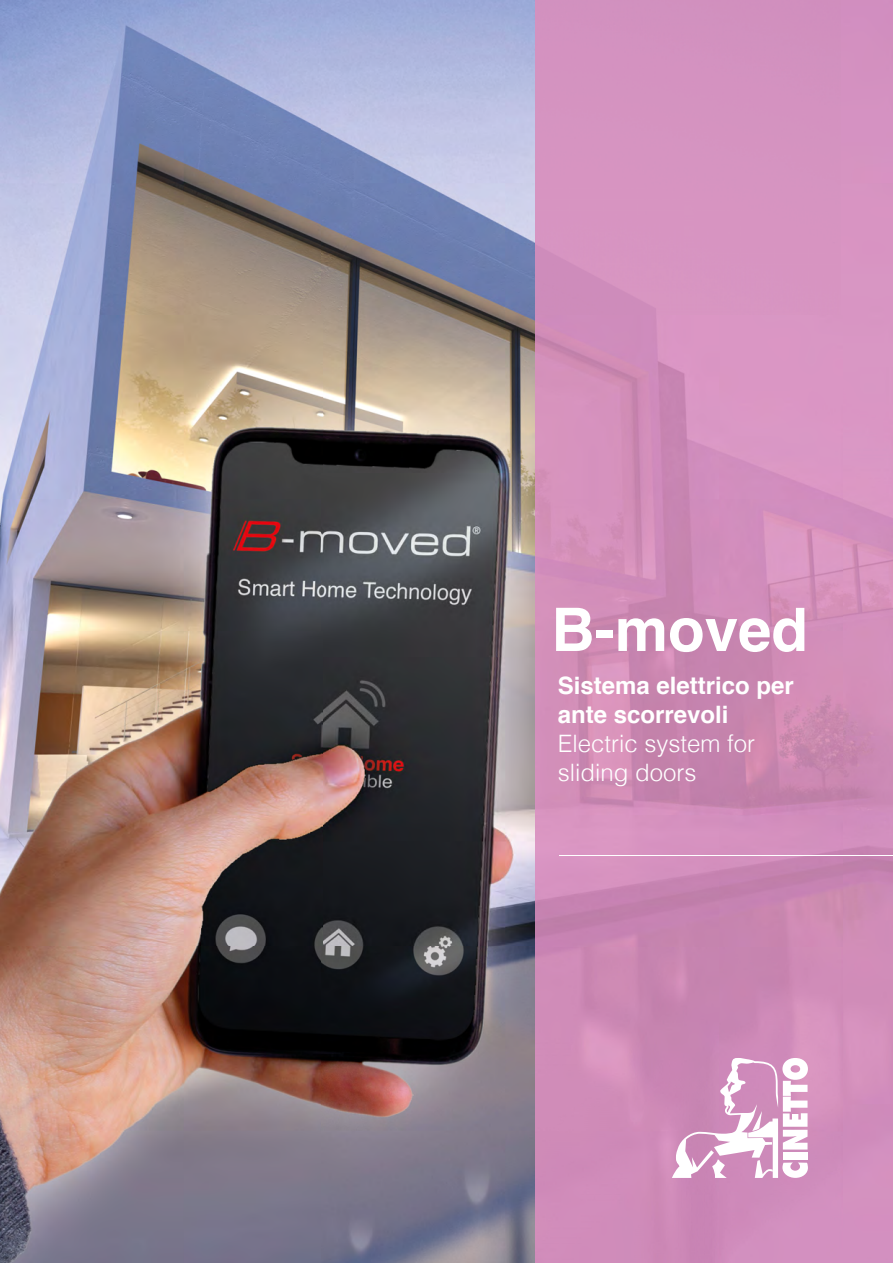
<style>
.page{position:relative;width:893px;height:1263px;background:#fff}
.page>*{position:absolute;margin:0;border:0;box-sizing:border-box;transform-origin:0 0}
.t1{font:700 60px "Helvetica";color:#fff}
.t2{font:700 24px/28.8px "Helvetica";color:#fff}
.t3{font:300 24px/28.8px "Helvetica";color:#fff}
</style>
<div class="page">
<img style="left:0;top:0;width:893px;height:1263px">
<svg style="left:672px;top:1058px;width:136px;height:120px"></svg>
<hr style="left:559px;top:855px;width:334px;height:1px;background:#fff">
<h1 class="t1" style="left:551px;top:581px;width:258px">B-moved</h1>
<p class="t2" style="left:558px;top:672px;width:238px">Sistema elettrico per ante scorrevoli</p>
<p class="t3" style="left:558px;top:727px;width:199px">Electric system for sliding doors</p>
</div>
